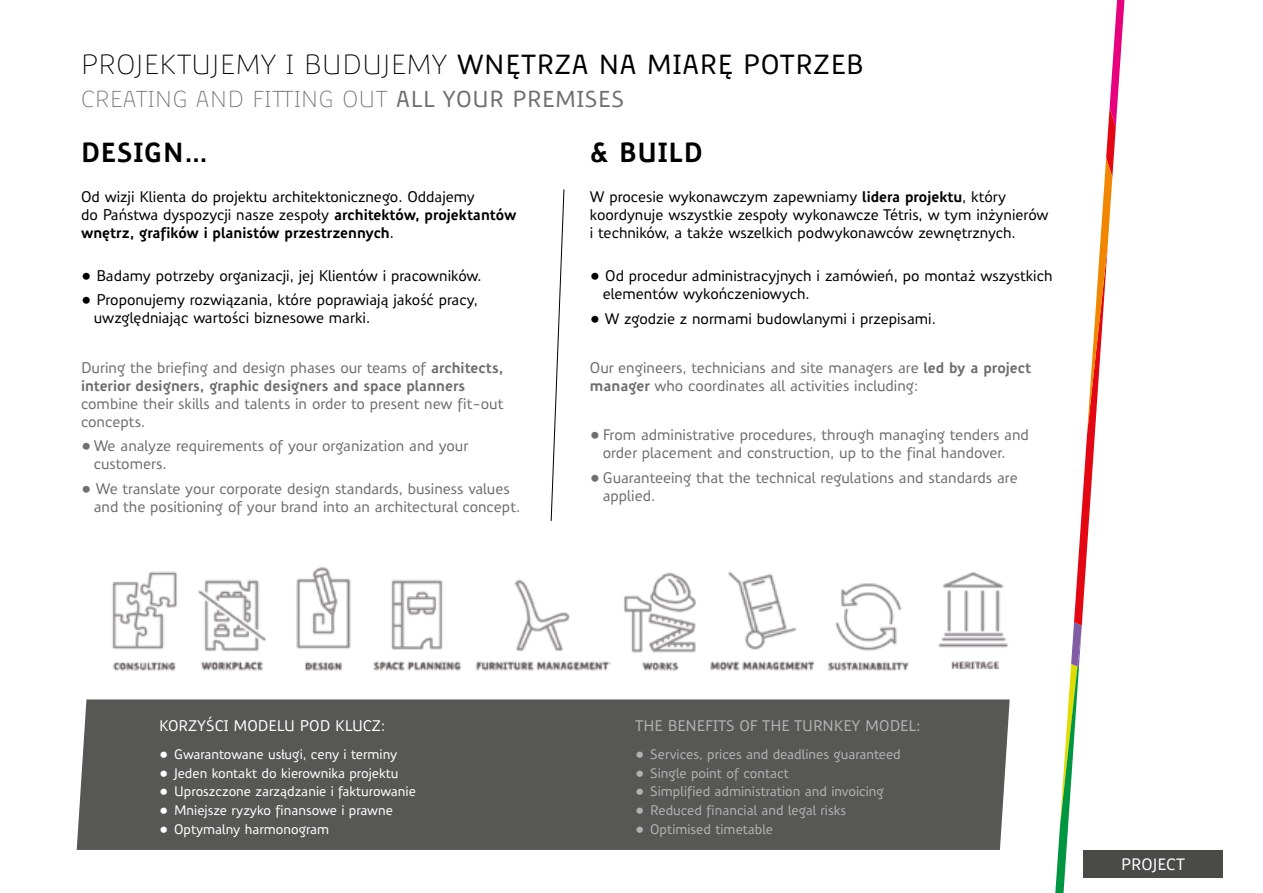
<style>
.page{position:relative;width:1263px;height:893px;background:#fff}
.page>*{position:absolute;margin:0;border:0;box-sizing:border-box;transform-origin:0 0}
.t1{font:300 27px "Precious Sans Pl";letter-spacing:.03em;color:#000}
.t2{font:700 27px "Precious Sans Pl";letter-spacing:.03em;color:#000}
.t3{font:300 22.5px "Precious Sans Pl";letter-spacing:.03em;color:#706f6f}
.t4{font:500 16.05px "Precious Sans Pl";color:#fff}
.t5{font:500 15px/18px "Precious Sans Pl";color:#000}
.t6{font:500 15px/18px "Precious Sans Pl";color:#706f6f}
.t7{font:700 15px/18px "Precious Sans Pl";color:#706f6f}
.t8{font:500 15px "Precious Sans Pl";color:#b3b2b2}
.t9{font:500 15px "Precious Sans Pl";color:#fff}
.t10{font:500 13.5px "Precious Sans Pl";color:#fff}
.t11{font:500 13.5px "Precious Sans Pl";color:#b3b2b2}
.s1{font-weight:500}
.s2{font-weight:700}
</style>
<div class="page">
<div style="left:76px;top:699px;width:934px;height:151px;background:#575756"></div>
<div style="left:1083px;top:850px;width:140px;height:28px;background:#4a4a49"></div>
<svg style="left:551px;top:189px;width:13px;height:332px"></svg>
<img style="left:112px;top:571px;width:65px;height:100px">
<img style="left:624px;top:572px;width:72px;height:99px">
<img style="left:198px;top:579px;width:68px;height:92px">
<img style="left:710px;top:572px;width:104px;height:99px">
<img style="left:296px;top:567px;width:55px;height:104px">
<img style="left:827px;top:583px;width:82px;height:88px">
<img style="left:938px;top:572px;width:70px;height:98px">
<img style="left:373px;top:579px;width:89px;height:92px">
<img style="left:475px;top:579px;width:136px;height:92px">
<svg style="left:1055px;top:0;width:70px;height:893px"></svg>
<h1 class="t1" style="left:81px;top:47px;width:784px">PROJEKTUJEMY I BUDUJEMY <span class="s1">WNĘTRZA NA MIARĘ POTRZEB</span></h1>
<h2 class="t3" style="left:81px;top:84px;width:545px">CREATING AND FITTING OUT <span class="s1">ALL YOUR PREMISES</span></h2>
<h1 class="t2" style="left:81px;top:136px;width:128px">DESIGN…</h1>
<h1 class="t2" style="left:590px;top:136px;width:114px">&amp; BUILD</h1>
<p class="t5" style="left:81px;top:188px;width:437px">Od wizji Klienta do projektu architektonicznego. Oddajemy<br>do Państwa dyspozycji nasze zespoły <span class="s2">architektów, projektantów wnętrz, grafików i planistów przestrzennych</span>.</p>
<p class="t5" style="left:81px;top:267px;width:402px">• Badamy potrzeby organizacji, jej Klientów i pracowników.</p>
<p class="t5" style="left:94px;top:291px;width:386px;text-indent:-13px">• Proponujemy rozwiązania, które poprawiają jakość pracy, uwzględniając wartości biznesowe marki.</p>
<p class="t7" style="left:81px;top:359px;width:424px"><span class="s1">During the briefing and design phases our teams of</span> architects, interior designers, graphic designers and space planners</p>
<p class="t6" style="left:81px;top:395px;width:424px">combine their skills and talents in order to present new fit-out concepts.</p>
<p class="t6" style="left:94px;top:437px;width:376px;text-indent:-13px">•We analyze requirements of your organization and your customers.</p>
<p class="t6" style="left:94px;top:480px;width:428px;text-indent:-13px">• We translate your corporate design standards, business values and the positioning of your brand into an architectural concept.</p>
<p class="t5" style="left:590px;top:188px;width:460px">W procesie wykonawczym zapewniamy <span class="s2">lidera projektu</span>, który koordynuje wszystkie zespoły wykonawcze Tétris, w tym inżynierów i techników, a także wszelkich podwykonawców zewnętrznych.</p>
<p class="t5" style="left:603px;top:267px;width:451px;text-indent:-13px">• Od procedur administracyjnych i zamówień, po montaż wszystkich elementów wykończeniowych.</p>
<p class="t5" style="left:590px;top:309px;width:347px">• W zgodzie z normami budowlanymi i przepisami.</p>
<p class="t6" style="left:590px;top:359px;width:443px">Our engineers, technicians and site managers are <span class="s2">led by a project manager</span> who coordinates all activities including:</p>
<p class="t6" style="left:603px;top:426px;width:428px;text-indent:-13px">•From administrative procedures, through managing tenders and order placement and construction, up to the final handover.</p>
<p class="t6" style="left:603px;top:468px;width:417px;text-indent:-13px">•Guaranteeing that the technical regulations and standards are applied.</p>
<p class="t9" style="left:159px;top:716px;width:228px">KORZYŚCI MODELU POD KLUCZ:</p>
<p class="t10" style="left:159px;top:746px;width:240px">• Gwarantowane usługi, ceny i terminy</p>
<p class="t10" style="left:159px;top:764px;width:241px">• Jeden kontakt do kierownika projektu</p>
<p class="t10" style="left:159px;top:783px;width:258px">• Uproszczone zarządzanie i fakturowanie</p>
<p class="t10" style="left:159px;top:801px;width:235px">• Mniejsze ryzyko finansowe i prawne</p>
<p class="t10" style="left:159px;top:820px;width:172px">• Optymalny harmonogram</p>
<p class="t8" style="left:635px;top:716px;width:287px">THE BENEFITS OF THE TURNKEY MODEL:</p>
<p class="t11" style="left:635px;top:746px;width:267px">• Services, prices and deadlines guaranteed</p>
<p class="t11" style="left:635px;top:764px;width:155px">• Single point of contact</p>
<p class="t11" style="left:635px;top:783px;width:250px">• Simplified administration and invoicing</p>
<p class="t11" style="left:635px;top:801px;width:212px">• Reduced financial and legal risks</p>
<p class="t11" style="left:635px;top:820px;width:139px">• Optimised timetable</p>
<p class="t4" style="left:1121px;top:854px;width:65px">PROJECT</p>
</div>
